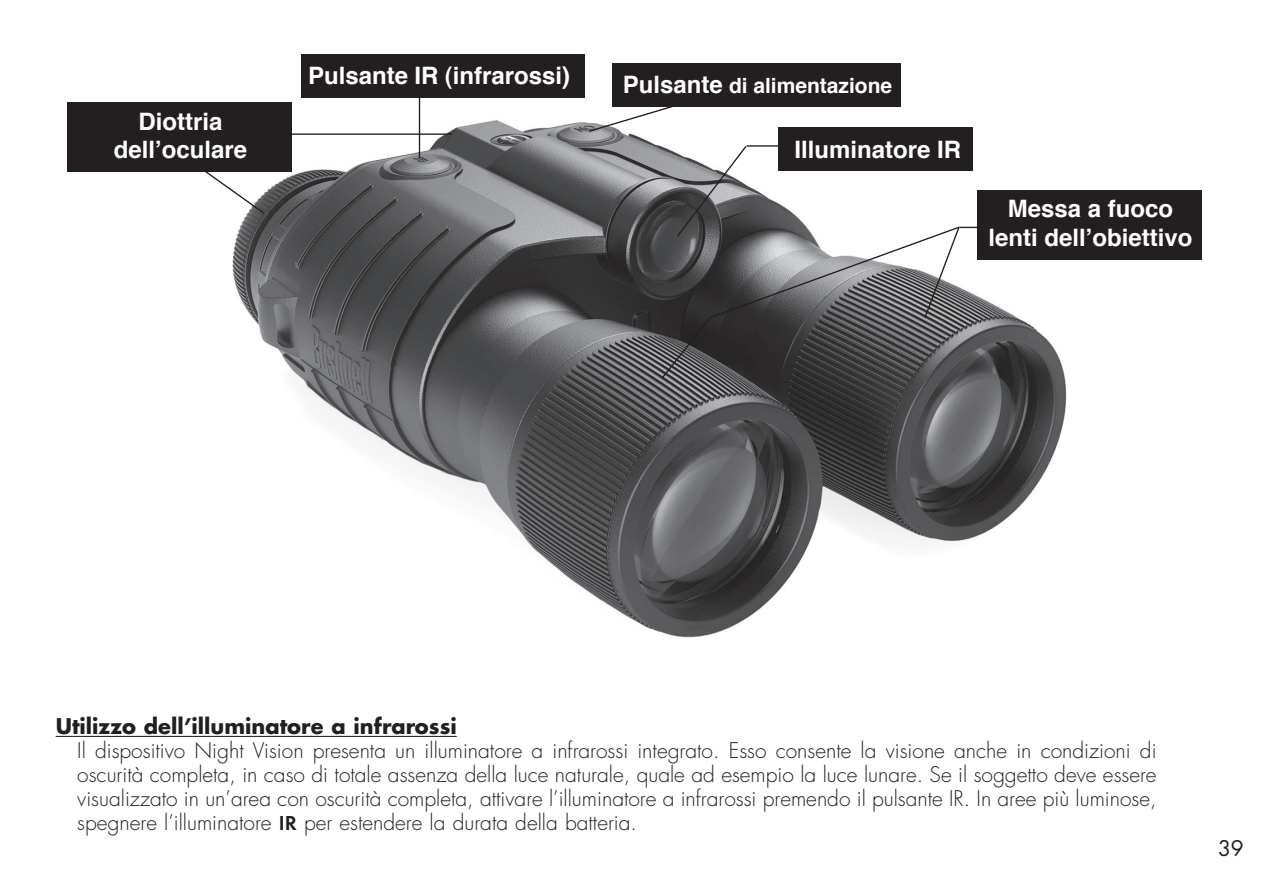
<style>
.page{position:relative;width:1269px;height:891px;background:#fff}
.page>*{position:absolute;margin:0;border:0;box-sizing:border-box;transform-origin:0 0}
.t1{font:700 24px/28.8px "Helvetica";color:#fff;text-align:center}
.t2{font:300 21px/24px "Futura";color:#231f20;text-align:justify}
.t3{font:700 21px "Futura";color:#231f20}
.t4{font:700 21px "Helvetica";color:#fff}
.t5{font:21px "Futura";color:#231f20}
.s1{font-size:24px}
.s2{font-family:"Futura Bld";font-weight:400}
</style>
<div class="page">
<img style="left:232px;top:89px;width:877px;height:549px">
<svg style="left:587px;top:98px;width:111px;height:35px"></svg>
<hr style="left:419px;top:97px;width:1px;height:61px;background:#231f20">
<svg style="left:205px;top:172px;width:61px;height:43px"></svg>
<hr style="left:286px;top:133px;width:166px;height:2px;background:#231f20">
<svg style="left:660px;top:144px;width:323px;height:236px"></svg>
<hr style="left:56px;top:736px;width:401px;height:1px;background:#231f20">
<div style="left:613px;top:63px;width:288px;height:43px;background:#231f20"></div>
<div style="left:301px;top:54px;width:284px;height:43px;background:#231f20"></div>
<div style="left:778px;top:127px;width:195px;height:44px;background:#231f20"></div>
<div style="left:977px;top:190px;width:225px;height:69px;background:#231f20"></div>
<div style="left:67px;top:102px;width:225px;height:70px;background:#231f20"></div>
<p class="t1" style="left:114px;top:107px;width:135px">Diottria dell’oculare</p>
<p class="t1" style="left:308px;top:62px;width:263px">Pulsante IR (infrarossi)</p>
<p class="t4" style="left:623px;top:69px;width:271px"><span class="s1">Pulsante</span> di alimentazione</p>
<p class="t1" style="left:794px;top:135px;width:168px">Illuminatore IR</p>
<p class="t1" style="left:988px;top:195px;width:206px">Messa a fuoco lenti dell’obiettivo</p>
<p class="t3" style="left:56px;top:712px;width:403px">Utilizzo dell’illuminatore a infrarossi</p>
<p class="t2" style="left:77px;top:739px;width:1081px">Il dispositivo Night Vision presenta un illuminatore a infrarossi integrato. Esso consente la visione anche in condizioni di oscurità completa, in caso di totale assenza della luce naturale, quale ad esempio la luce lunare. Se il soggetto deve essere visualizzato in un’area con oscurità completa, attivare l’illuminatore a infrarossi premendo il pulsante IR. In aree più luminose, spegnere l’illuminatore <span class="s2">IR</span> per estendere la durata della batteria.</p>
<p class="t5" style="left:1218px;top:835px;width:27px">39</p>
</div>
